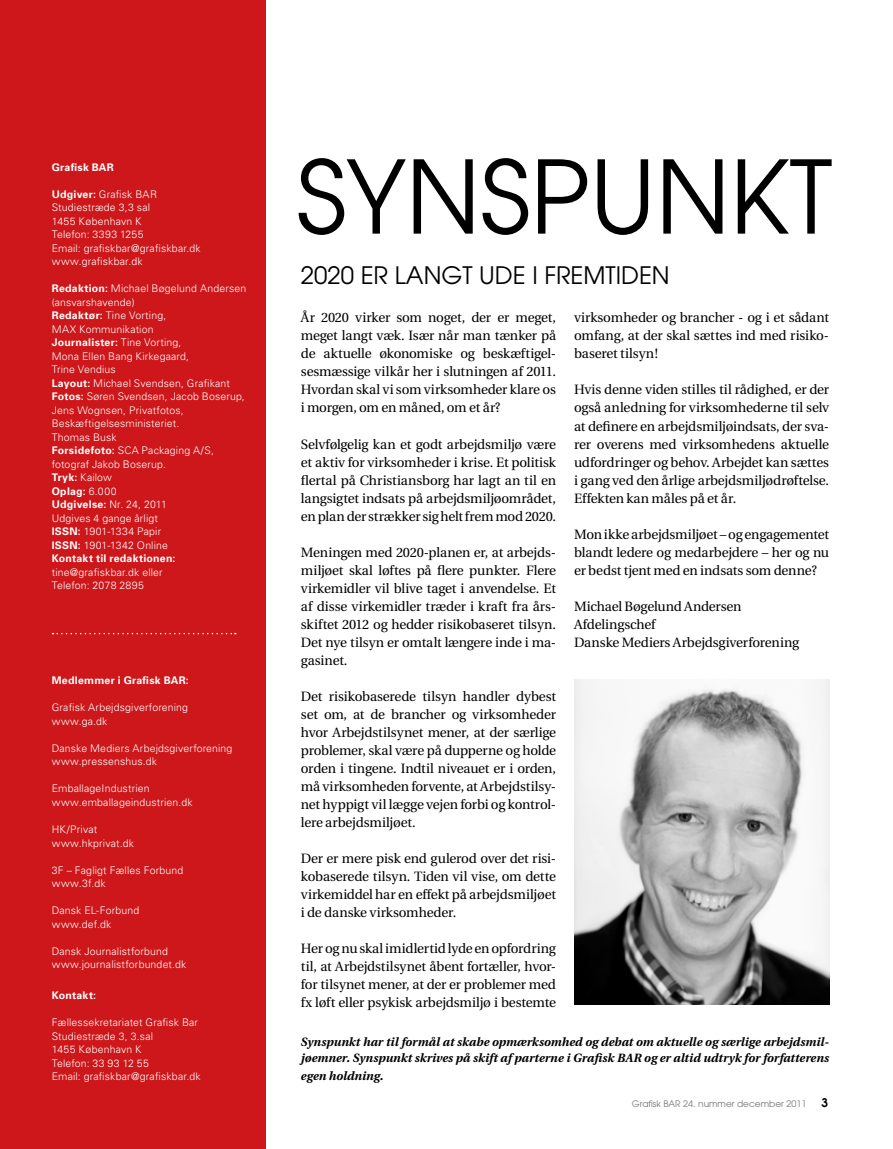
<style>
.page{position:relative;width:893px;height:1149px;background:#fff}
.page>*{position:absolute;margin:0;border:0;box-sizing:border-box;transform-origin:0 0}
.t1{font:100.5px "Avant Garde";color:#000}
.t2{font:24px "Avant Garde";color:#000}
.t3{font:13.5px/18px "Utopia";letter-spacing:-.015em;color:#000;text-align:justify}
.t4{font:italic 700 12px/16.5px "Utopia";letter-spacing:.005em;color:#000}
.t5{font:600 12px "Avant Garde";color:#000}
.t6{font:300 10.5px/13.5px "Univers";letter-spacing:.015em;color:#fff}
.t7{font:700 10.5px "Univers";letter-spacing:.025em;color:#fff}
.t8{font:9px "Avant Garde";color:#7c7b7b}
.s1{font-weight:700}
</style>
<div class="page">
<div style="left:0;top:0;width:265px;height:1148px;background:#cd171a"></div>
<svg style="left:53px;top:632px;width:183px;height:2px"></svg>
<img style="left:574px;top:679px;width:255px;height:324px">
<p class="t7" style="left:52px;top:160px;width:64px">Grafisk BAR</p>
<p class="t6" style="left:52px;top:187px;width:150px"><span class="s1">Udgiver:</span> Grafisk BAR<br>Studiestræde 3,3 sal<br>1455 København K<br>Telefon: 3393 1255<br>Email: grafiskbar@grafiskbar.dk www.grafiskbar.dk</p>
<p class="t6" style="left:52px;top:281px;width:196px"><span class="s1">Redaktion:</span> Michael Bøgelund Andersen (ansvarshavende)<br><span class="s1">Redaktør:</span> Tine Vorting,<br>MAX Kommunikation<br><span class="s1">Journalister:</span> Tine Vorting,<br>Mona Ellen Bang Kirkegaard,<br>Trine Vendius<br><span class="s1">Layout:</span> Michael Svendsen, Grafikant<br><span class="s1">Fotos:</span> Søren Svendsen, Jacob Boserup,<br>Jens Wognsen, Privatfotos,<br>Beskæftigelsesministeriet.<br>Thomas Busk<br><span class="s1">Forsidefoto:</span> SCA Packaging A/S, fotograf Jakob Boserup.<br><span class="s1">Tryk:</span> Kailow<br><span class="s1">Oplag:</span> 6.000<br><span class="s1">Udgivelse:</span> Nr. 24, 2011<br>Udgives 4 gange årligt<br><span class="s1">ISSN:</span> 1901-1334 Papir<br><span class="s1">ISSN:</span> 1901-1342 Online<br><span class="s1">Kontakt til redaktionen:</span></p>
<p class="t6" style="left:52px;top:565px;width:112px">tine@grafiskbar.dk eller<br>Telefon: 2078 2895</p>
<p class="t7" style="left:52px;top:673px;width:138px">Medlemmer i Grafisk BAR:</p>
<p class="t6" style="left:52px;top:700px;width:138px">Grafisk Arbejdsgiverforening www.ga.dk</p>
<p class="t6" style="left:52px;top:741px;width:182px">Danske Mediers Arbejdsgiverforening www.pressenshus.dk</p>
<p class="t6" style="left:52px;top:781px;width:142px">EmballageIndustrien www.emballageindustrien.dk</p>
<p class="t6" style="left:52px;top:822px;width:84px">HK/Privat www.hkprivat.dk</p>
<p class="t6" style="left:52px;top:862px;width:133px">3F – Fagligt Fælles Forbund www.3f.dk</p>
<p class="t6" style="left:52px;top:903px;width:89px">Dansk EL-Forbund www.def.dk</p>
<p class="t6" style="left:52px;top:943px;width:136px">Dansk Journalistforbund www.journalistforbundet.dk</p>
<p class="t7" style="left:52px;top:988px;width:46px">Kontakt:</p>
<p class="t6" style="left:52px;top:1015px;width:150px">Fællessekretariatet Grafisk Bar<br>Studiestræde 3, 3.sal<br>1455 København K<br>Telefon: 33 93 12 55<br>Email: grafiskbar@grafiskbar.dk</p>
<h1 class="t1" style="left:296px;top:134px;width:537px">SYNSPUNKT</h1>
<h2 class="t2" style="left:301px;top:260px;width:370px">2020 ER LANGT UDE I FREMTIDEN</h2>
<p class="t3" style="left:301px;top:309px;width:257px">År 2020 virker som noget, der er meget, meget langt væk. Især når man tænker på de aktuelle økonomiske og beskæftigel&shy;sesmæssige vilkår her i slutningen af 2011.<br>Hvordan skal vi som virksomheder klare os i morgen, om en måned, om et år?</p>
<p class="t3" style="left:301px;top:435px;width:257px">Selvfølgelig kan et godt arbejdsmiljø være et aktiv for virksomheder i krise. Et politisk flertal på Christiansborg har lagt an til en langsigtet indsats på arbejdsmiljøområdet, en plan der strækker sig helt frem mod 2020.</p>
<p class="t3" style="left:301px;top:543px;width:257px">Meningen med 2020-planen er, at arbejds&shy;miljøet skal løftes på flere punkter. Flere virkemidler vil blive taget i anvendelse. Et af disse virkemidler træder i kraft fra års&shy;skiftet 2012 og hedder risikobaseret tilsyn.<br>Det nye tilsyn er omtalt længere inde i ma&shy;gasinet.</p>
<p class="t3" style="left:301px;top:687px;width:257px">Det risikobaserede tilsyn handler dybest set om, at de brancher og virksomheder hvor Arbejdstilsynet mener, at der særlige problemer, skal være på dupperne og holde orden i tingene. Indtil niveauet er i orden, må virksomheden forvente, at Arbejdstilsy&shy;net hyppigt vil lægge vejen forbi og kontrol&shy;lere arbejdsmiljøet.</p>
<p class="t3" style="left:301px;top:849px;width:257px">Der er mere pisk end gulerod over det risi&shy;kobaserede tilsyn. Tiden vil vise, om dette virkemiddel har en effekt på arbejdsmiljøet i de danske virksomheder.</p>
<p class="t3" style="left:301px;top:939px;width:257px">Her og nu skal imidlertid lyde en opfordring til, at Arbejdstilsynet åbent fortæller, hvor&shy;for tilsynet mener, at der er problemer med fx løft eller psykisk arbejdsmiljø i bestemte</p>
<p class="t3" style="left:574px;top:309px;width:257px">virksomheder og brancher - og i et sådant omfang, at der skal sættes ind med risiko&shy;baseret tilsyn!</p>
<p class="t3" style="left:574px;top:381px;width:257px">Hvis denne viden stilles til rådighed, er der også anledning for virksomhederne til selv at definere en arbejdsmiljøindsats, der sva&shy;rer overens med virksomhedens aktuelle udfordringer og behov. Arbejdet kan sættes i gang ved den årlige arbejdsmiljødrøftelse.<br>Effekten kan måles på et år.</p>
<p class="t3" style="left:574px;top:525px;width:257px">Mon ikke arbejdsmiljøet – og engagementet blandt ledere og medarbejdere – her og nu er bedst tjent med en indsats som denne?</p>
<p class="t3" style="left:574px;top:597px;width:227px;text-align:left">Michael Bøgelund Andersen<br>Afdelingschef<br>Danske Mediers Arbejdsgiverforening</p>
<p class="t4" style="left:301px;top:1032px;width:530px">Synspunkt har til formål at skabe opmærksomhed og debat om aktuelle og særlige arbejdsmil&shy;jøemner. Synspunkt skrives på skift af parterne i Grafisk BAR og er altid udtryk for forfatterens</p>
<p class="t4" style="left:301px;top:1067px;width:84px">egen holdning.</p>
<p class="t8" style="left:632px;top:1097px;width:176px">GRAFISK BAR 24. NUMMER DECEMBER 2011</p>
<p class="t5" style="left:821px;top:1094px;width:8px">3</p>
</div>
